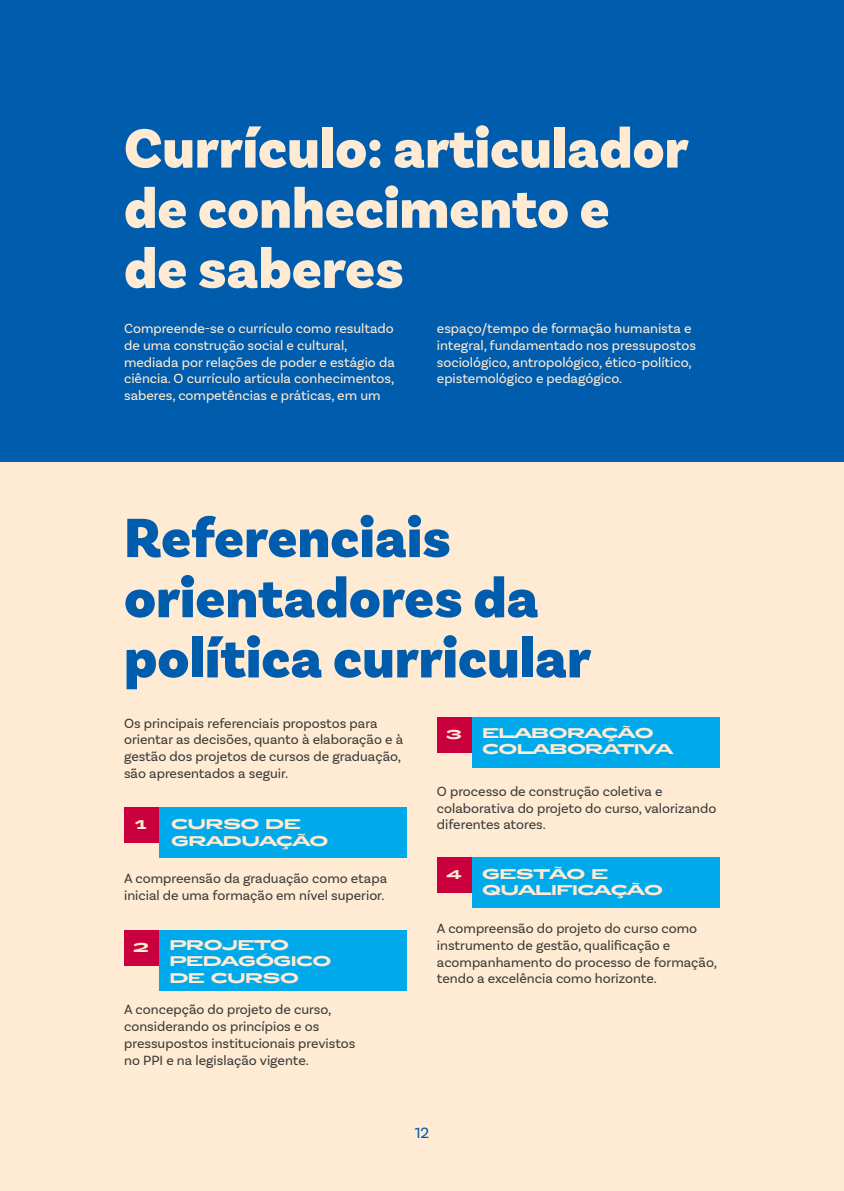
<style>
.page{position:relative;width:844px;height:1191px;background:#fff}
.page>*{position:absolute;margin:0;border:0;box-sizing:border-box;transform-origin:0 0}
.t1{font:900 57.93px/60.2px "Basic Sans";color:#ffebd3}
.t2{font:900 57.93px/60.2px "Basic Sans";color:#005cad}
.t3{font:15.75px "Basic Sans";color:#005cad}
.t4{font:14px/16.8px "Basic Sans";color:#3c3c3b}
.t5{font:14px/16.8px "Basic Sans";color:#ffebd3}
.t6{font:700 14px/16.1px "Zeppelin 52";color:#ffebd3}
.t7{font:700 12.6px "Zeppelin 52";color:#ffebd3}
</style>
<div class="page">
<div style="left:0;top:0;width:843px;height:1191px;background:#ffebd3"></div>
<div style="left:0;top:0;width:843px;height:461px;background:#005cad"></div>
<div style="left:124px;top:807px;width:35px;height:35px;background:#ca003e"></div>
<div style="left:124px;top:930px;width:35px;height:35px;background:#ca003e"></div>
<div style="left:437px;top:717px;width:35px;height:35px;background:#ca003e"></div>
<div style="left:437px;top:857px;width:35px;height:35px;background:#ca003e"></div>
<div style="left:159px;top:807px;width:248px;height:50px;background:#00a9ea"></div>
<div style="left:159px;top:930px;width:248px;height:61px;background:#00a9ea"></div>
<div style="left:472px;top:717px;width:247px;height:50px;background:#00a9ea"></div>
<div style="left:472px;top:857px;width:247px;height:50px;background:#00a9ea"></div>
<h1 class="t1" style="left:124px;top:120px;width:565px">Currículo: articulador de conhecimento e<br>de saberes</h1>
<p class="t5" style="left:124px;top:320px;width:272px">Compreende-se o currículo como resultado de uma construção social e cultural, mediada por relações de poder e estágio da ciência. O currículo articula conhecimentos, saberes, competências e práticas, em um</p>
<p class="t5" style="left:437px;top:320px;width:260px">espaço/tempo de formação humanista e integral, fundamentado nos pressupostos sociológico, antropológico, ético-político, epistemológico e pedagógico.</p>
<h1 class="t2" style="left:124px;top:509px;width:468px">Referenciais orientadores da política curricular</h1>
<p class="t4" style="left:124px;top:714px;width:280px">Os principais referenciais propostos para orientar as decisões, quanto à elaboração e à gestão dos projetos de cursos de graduação, são apresentados a seguir.</p>
<p class="t6" style="left:171px;top:816px;width:158px">CURSO DE<br>GRADUAÇÃO</p>
<p class="t7" style="left:133px;top:817px;width:17px">1</p>
<p class="t4" style="left:124px;top:869px;width:264px">A compreensão da graduação como etapa inicial de uma formação em nível superior.</p>
<p class="t7" style="left:133px;top:940px;width:17px">2</p>
<p class="t6" style="left:170px;top:937px;width:163px">PROJETO<br>PEDAGÓGICO<br>DE CURSO</p>
<p class="t4" style="left:124px;top:1001px;width:233px">A concepção do projeto de curso, considerando os princípios e os pressupostos institucionais previstos no PPI e na legislação vigente.</p>
<p class="t7" style="left:446px;top:727px;width:17px">3</p>
<p class="t6" style="left:482px;top:725px;width:192px">ELABORAÇÃO<br>COLABORATIVA</p>
<p class="t4" style="left:437px;top:782px;width:281px">O processo de construção coletiva e colaborativa do projeto do curso, valorizando diferentes atores.</p>
<p class="t7" style="left:446px;top:867px;width:17px">4</p>
<p class="t6" style="left:482px;top:865px;width:181px">GESTÃO E<br>QUALIFICAÇÃO</p>
<p class="t4" style="left:437px;top:919px;width:282px">A compreensão do projeto do curso como instrumento de gestão, qualificação e acompanhamento do processo de formação, tendo a excelência como horizonte.</p>
<p class="t3" style="left:414px;top:1123px;width:16px">12</p>
</div>
